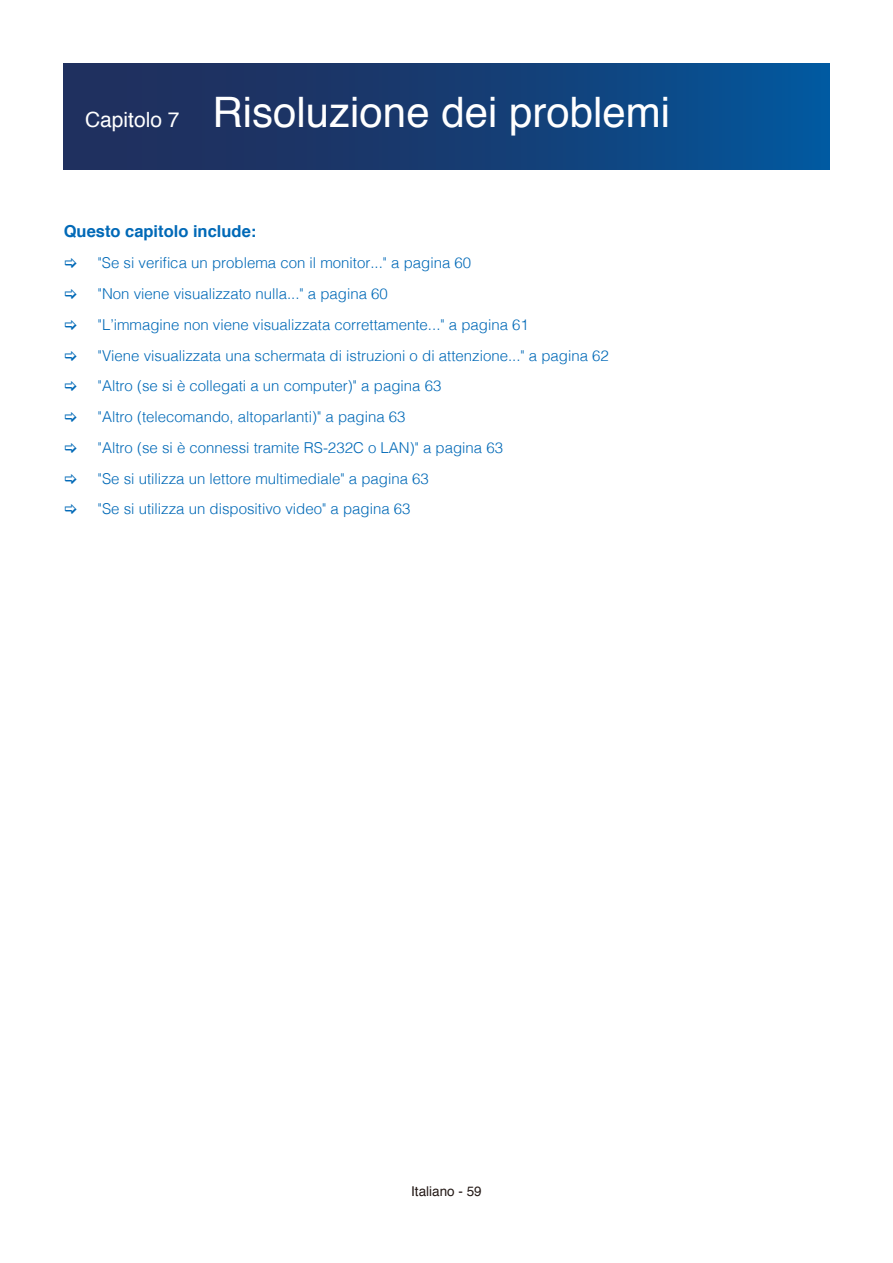
<style>
.page{position:relative;width:893px;height:1263px;background:#fff}
.page>*{position:absolute;margin:0;border:0;box-sizing:border-box;transform-origin:0 0}
.t1{font:42px "Helvetica";color:#fff}
.t2{font:700 16.5px "Helvetica";color:#0069b7}
.t3{font:300 15px/30.8px "Helvetica";color:#0069b7}
.t4{font:13.5px "Helvetica";color:#231916}
.s1{font-size:21px}
</style>
<div class="page">
<div style="left:64px;top:64px;width:765px;height:106px;background:linear-gradient(to right,#242954,#055497)"></div>
<h1 class="t1" style="left:85px;top:80px;width:587px"><span class="s1">Capitolo 7</span> Risoluzione dei problemi</h1>
<p class="t2" style="left:64px;top:218px;width:191px">Questo capitolo include:</p>
<p class="t3" style="left:98px;top:247px;width:513px">"Se si verifica un problema con il monitor..." a pagina 60<br>"Non viene visualizzato nulla... " a pagina 60<br>"L’immagine non viene visualizzata correttamente... " a pagina 61<br>"Viene visualizzata una schermata di istruzioni o di attenzione... " a pagina 62 "Altro (se si è collegati a un computer)" a pagina 63<br>"Altro (telecomando, altoparlanti)" a pagina 63<br>"Altro (se si è connessi tramite RS-232C o LAN)" a pagina 63<br>"Se si utilizza un lettore multimediale" a pagina 63<br>"Se si utilizza un dispositivo video" a pagina 63</p>
<p class="t4" style="left:411px;top:1181px;width:72px">Italiano - 59</p>
</div>
